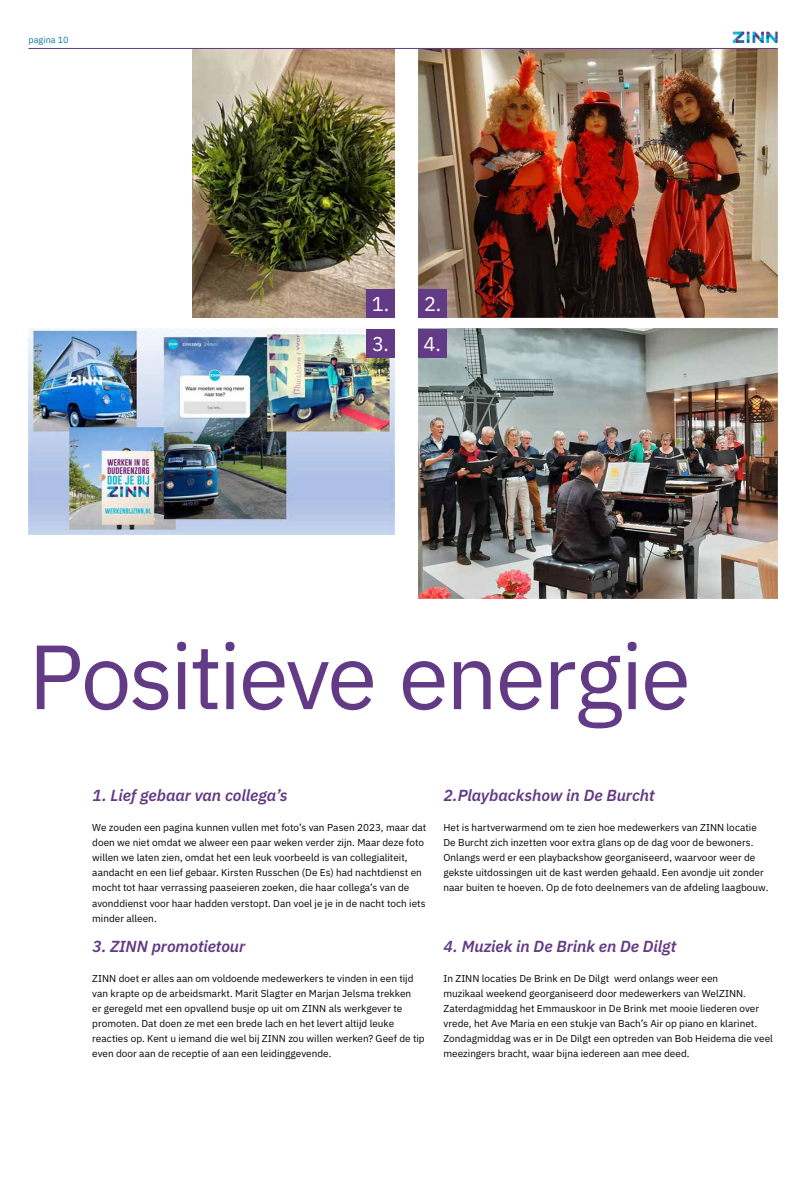
<style>
.page{position:relative;width:806px;height:1177px;background:#fff}
.page>*{position:absolute;margin:0;border:0;box-sizing:border-box;transform-origin:0 0}
.t1{font:91px "IBM Plex Sans";letter-spacing:-.03em;color:#633a85}
.t2{font:20px "IBM Plex Sans";color:#fff}
.t3{font:italic 600 16px "IBM Plex Sans";letter-spacing:-.005em;color:#633a85}
.t4{font:10px/15px "IBM Plex Sans";color:#000}
.t5{font:9px "IBM Plex Sans";letter-spacing:.005em;color:#00779f}
</style>
<div class="page">
<img style="left:418px;top:49px;width:359px;height:268px">
<div style="left:418px;top:289px;width:28px;height:28px;background:#633a85"></div>
<img style="left:192px;top:49px;width:202px;height:268px">
<div style="left:366px;top:289px;width:28px;height:28px;background:#633a85"></div>
<img style="left:28px;top:329px;width:366px;height:206px">
<div style="left:366px;top:329px;width:28px;height:28px;background:#633a85"></div>
<img style="left:418px;top:329px;width:359px;height:269px">
<div style="left:418px;top:329px;width:28px;height:28px;background:#633a85"></div>
<hr style="left:28px;top:48px;width:749px;height:1px;background:#633a85">
<svg style="left:732px;top:32px;width:45px;height:11px"></svg>
<p class="t5" style="left:28px;top:33px;width:42px">pagina 10</p>
<h2 class="t2" style="left:371px;top:289px;width:71px">1. 2.</h2>
<h2 class="t2" style="left:372px;top:328px;width:70px">3. 4.</h2>
<h1 class="t1" style="left:28px;top:607px;width:663px">Positieve energie</h1>
<h3 class="t3" style="left:92px;top:783px;width:197px">1. Lief gebaar van collega’s</h3>
<p class="t4" style="left:92px;top:819px;width:335px">We zouden een pagina kunnen vullen met foto’s van Pasen 2023, maar dat doen we niet omdat we alweer een paar weken verder zijn. Maar deze foto willen we laten zien, omdat het een leuk voorbeeld is van collegialiteit, aandacht en een lief gebaar. Kirsten Russchen (De Es) had nachtdienst en mocht tot haar verrassing paaseieren zoeken, die haar collega’s van de avonddienst voor haar hadden verstopt. Dan voel je je in de nacht toch iets minder alleen.</p>
<h3 class="t3" style="left:92px;top:933px;width:154px">3. ZINN promotietour</h3>
<p class="t4" style="left:92px;top:969px;width:334px">ZINN doet er alles aan om voldoende medewerkers te vinden in een tijd van krapte op de arbeidsmarkt. Marit Slagter en Marjan Jelsma trekken<br>er geregeld met een opvallend busje op uit om ZINN als werkgever te promoten. Dat doen ze met een brede lach en het levert altijd leuke reacties op. Kent u iemand die wel bij ZINN zou willen werken? Geef de tip even door aan de receptie of aan een leidinggevende.</p>
<h3 class="t3" style="left:443px;top:783px;width:212px">2.Playbackshow in De Burcht</h3>
<p class="t4" style="left:443px;top:819px;width:326px">Het is hartverwarmend om te zien hoe medewerkers van ZINN locatie De Burcht zich inzetten voor extra glans op de dag voor de bewoners.<br>Onlangs werd er een playbackshow georganiseerd, waarvoor weer de gekste uitdossingen uit de kast werden gehaald. Een avondje uit zonder naar buiten te hoeven. Op de foto deelnemers van de afdeling laagbouw.</p>
<h3 class="t3" style="left:443px;top:933px;width:234px">4. Muziek in De Brink en De Dilgt</h3>
<p class="t4" style="left:443px;top:969px;width:331px">In ZINN locaties De Brink en De Dilgt werd onlangs weer een<br>muzikaal weekend georganiseerd door medewerkers van WelZINN.<br>Zaterdagmiddag het Emmauskoor in De Brink met mooie liederen over vrede, het Ave Maria en een stukje van Bach’s Air op piano en klarinet.<br>Zondagmiddag was er in De Dilgt een optreden van Bob Heidema die veel meezingers bracht, waar bijna iedereen aan mee deed.</p>
</div>
